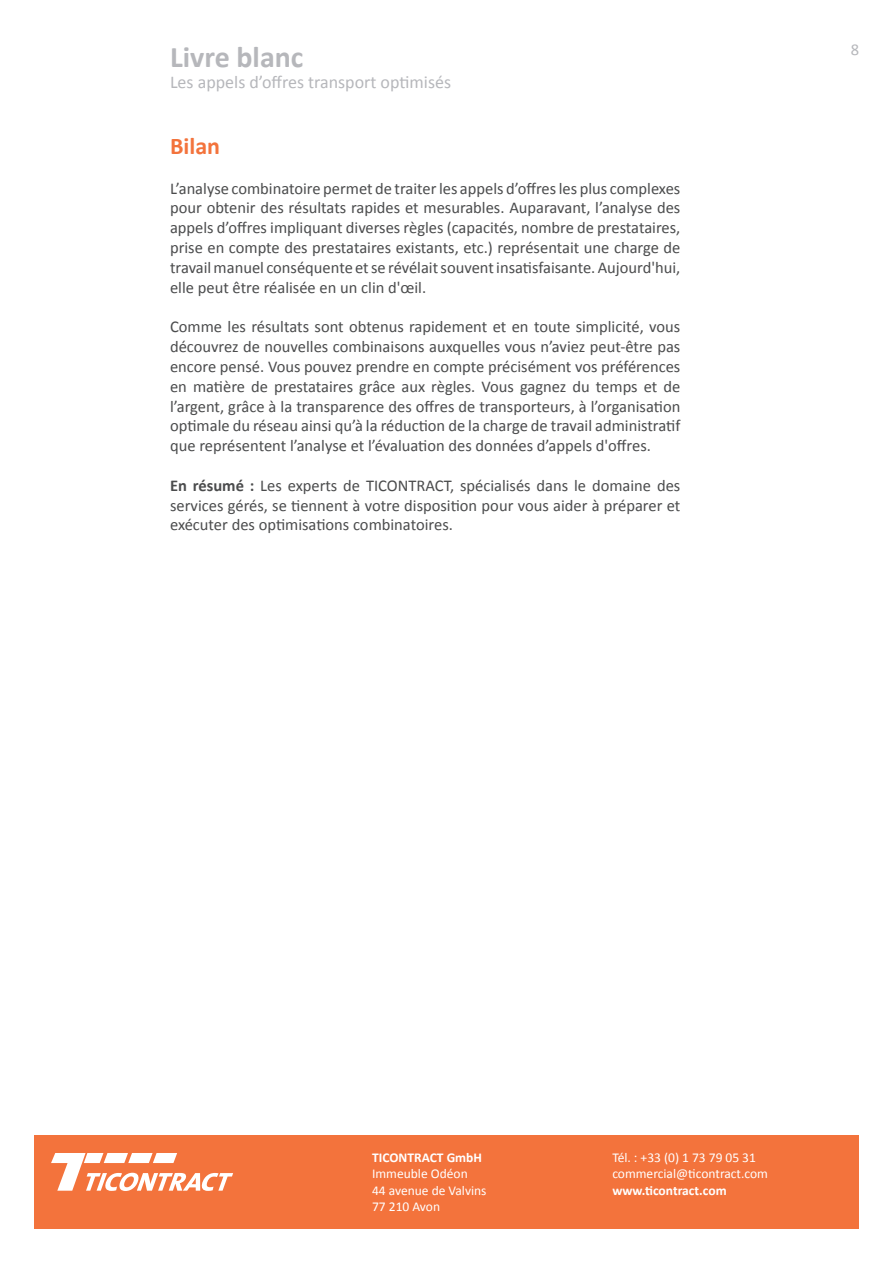
<style>
.page{position:relative;width:893px;height:1263px;background:#fff}
.page>*{position:absolute;margin:0;border:0;box-sizing:border-box;transform-origin:0 0}
.t1{font:700 30px "Calibri";color:#b6b7bb}
.t2{font:700 24px "Calibri";color:#f3733c}
.t3{font:18px "Calibri";color:#b6b7bb}
.t4{font:16.5px/19.8px "Calibri";color:#4b4c4d;text-align:justify}
.t5{font:16.5px "Calibri";color:#b6b7bb}
.t6{font:13.5px/16.2px "Calibri";color:#fff}
.t7{font:700 13.5px "Calibri";color:#fff}
.s1{font-weight:700}
</style>
<div class="page">
<div style="left:34px;top:1135px;width:825px;height:94px;background:#f3733c"></div>
<svg style="left:51px;top:1153px;width:182px;height:38px"></svg>
<h1 class="t1" style="left:170px;top:38px;width:135px">Livre blanc</h1>
<p class="t3" style="left:170px;top:71px;width:282px">Les appels d’offres transport optimisés</p>
<h2 class="t2" style="left:170px;top:131px;width:52px">Bilan</h2>
<p class="t4" style="left:170px;top:178px;width:512px">L’analyse combinatoire permet de traiter les appels d’offres les plus complexes pour obtenir des résultats rapides et mesurables. Auparavant, l’analyse des appels d’offres impliquant diverses règles (capacités, nombre de prestataires, prise en compte des prestataires existants, etc.) représentait une charge de travail manuel conséquente et se révélait souvent insatisfaisante. Aujourd'hui, elle peut être réalisée en un clin d'œil.</p>
<p class="t4" style="left:170px;top:317px;width:512px">Comme les résultats sont obtenus rapidement et en toute simplicité, vous découvrez de nouvelles combinaisons auxquelles vous n’aviez peut-être pas encore pensé. Vous pouvez prendre en compte précisément vos préférences en matière de prestataires grâce aux règles. Vous gagnez du temps et de l’argent, grâce à la transparence des offres de transporteurs, à l’organisation optimale du réseau ainsi qu’à la réduction de la charge de travail administratif que représentent l’analyse et l’évaluation des données d’appels d'offres.</p>
<p class="t4" style="left:170px;top:475px;width:512px"><span class="s1">En résumé :</span> Les experts de TICONTRACT, spécialisés dans le domaine des services gérés, se tiennent à votre disposition pour vous aider à préparer et exécuter des optimisations combinatoires.</p>
<p class="t5" style="left:851px;top:39px;width:10px">8</p>
<p class="t7" style="left:372px;top:1149px;width:111px">TICONTRACT GmbH</p>
<p class="t6" style="left:372px;top:1166px;width:116px">Immeuble Odéon<br>44 avenue de Valvins<br>77 210 Avon</p>
<p class="t6" style="left:612px;top:1150px;width:157px">Tél. : +33 (0) 1 73 79 05 31 commercial@ticontract.com</p>
<p class="t7" style="left:612px;top:1181px;width:116px">www.ticontract.com</p>
</div>
